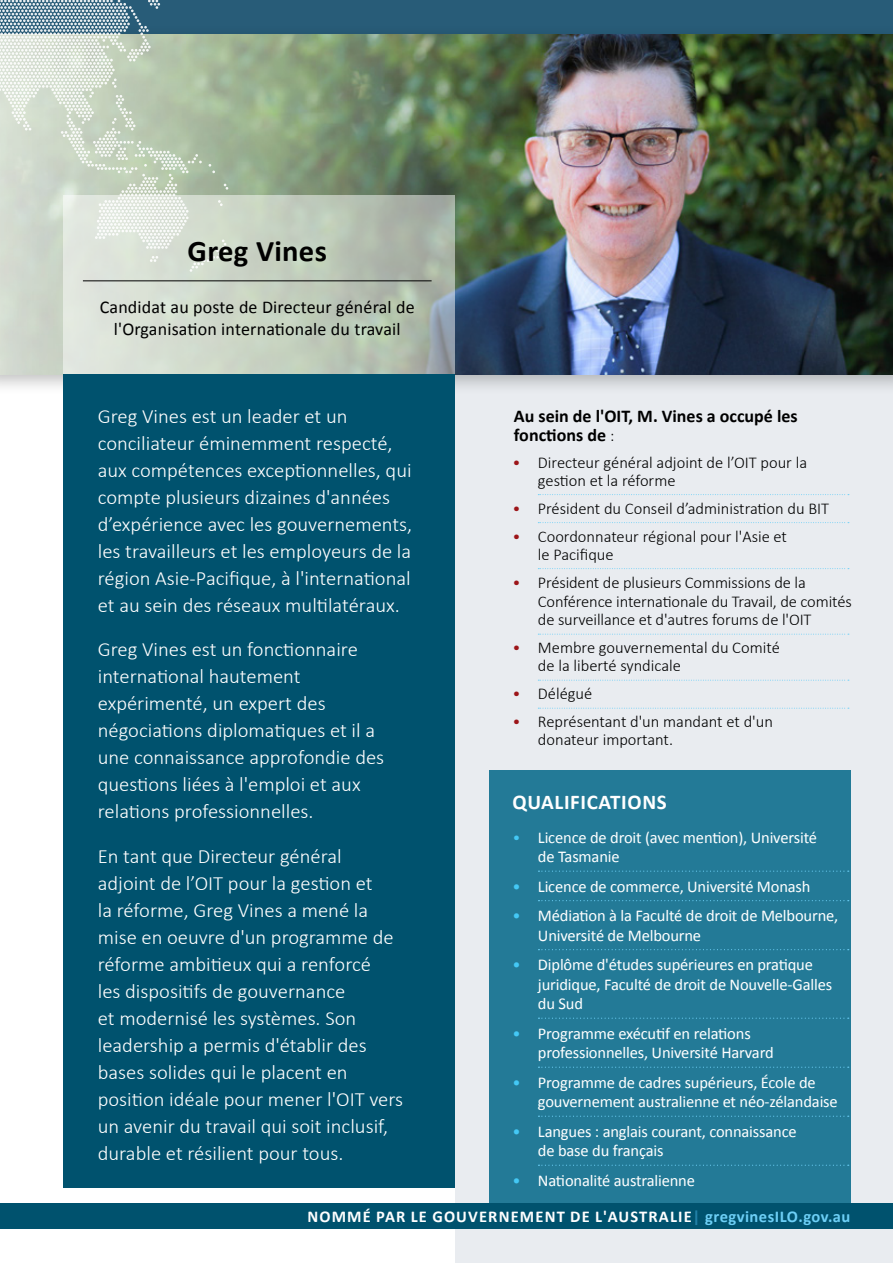
<style>
.page{position:relative;width:893px;height:1263px;background:#fff}
.page>*{position:absolute;margin:0;border:0;box-sizing:border-box;transform-origin:0 0}
.t1{font:700 30px "Calibri";letter-spacing:.01em;color:#000}
.t2{font:700 21px "Calibri";letter-spacing:.03em;color:#fff}
.t3{font:300 20.25px/27px "Calibri";color:#fff}
.t4{font:18px/22.5px "Calibri";letter-spacing:.01em;color:#000;text-align:center}
.t5{font:700 18px/19.5px "Calibri";color:#000}
.t6{font:16.5px/19.5px "Calibri";letter-spacing:-.01em;color:#fff}
.t7{font:300 16.5px/18px "Calibri";color:#000}
.t8{font:700 16.5px "Calibri";letter-spacing:.07em;color:#fff}
.s1{font-weight:300;font-size:16.5px}
.s2{color:#9c1519}
.s3{font-weight:300;color:#44c8f5}
.s4{color:#44c8f5}
.s5{color:#2281a8}
.s6{color:#6dcff6}
</style>
<div class="page">
<div style="left:455px;top:374px;width:438px;height:889px;background:#e9ecf0"></div>
<div style="left:489px;top:770px;width:361px;height:433px;background:#237a97"></div>
<div style="left:0;top:0;width:893px;height:119px;background:#285c78"></div>
<div style="left:0;top:24px;width:893px;height:372px;background:#000;opacity:.25"></div>
<img style="left:0;top:34px;width:893px;height:340px">
<svg style="left:64px;top:196px;width:391px;height:178px;background:#c0cabd"></svg>
<hr style="left:83px;top:281px;width:349px;height:1px;background:#000">
<div style="left:64px;top:374px;width:391px;height:813px;background:#00526e"></div>
<svg style="left:0;top:0;width:228px;height:272px;background:#bfcdc1"></svg>
<div style="left:0;top:1203px;width:893px;height:26px;background:#00526e"></div>
<svg style="left:538px;top:494px;width:311px;height:1px"></svg>
<svg style="left:538px;top:522px;width:311px;height:1px"></svg>
<svg style="left:538px;top:568px;width:311px;height:1px"></svg>
<svg style="left:538px;top:634px;width:311px;height:1px"></svg>
<svg style="left:538px;top:680px;width:311px;height:1px"></svg>
<svg style="left:538px;top:708px;width:311px;height:1px"></svg>
<svg style="left:538px;top:870px;width:311px;height:2px"></svg>
<svg style="left:538px;top:900px;width:311px;height:1px"></svg>
<svg style="left:538px;top:949px;width:311px;height:1px"></svg>
<svg style="left:538px;top:1018px;width:311px;height:1px"></svg>
<svg style="left:538px;top:1067px;width:311px;height:1px"></svg>
<svg style="left:538px;top:1116px;width:311px;height:1px"></svg>
<svg style="left:538px;top:1165px;width:311px;height:1px"></svg>
<p class="t1" style="left:188px;top:231px;width:141px">Greg Vines</p>
<p class="t4" style="left:100px;top:295px;width:316px">Candidat au poste de Directeur général de l'Organisation internationale du travail</p>
<p class="t3" style="left:98px;top:403px;width:316px">Greg Vines est un leader et un conciliateur éminemment respecté, aux compétences exceptionnelles, qui compte plusieurs dizaines d'années d’expérience avec les gouvernements, les travailleurs et les employeurs de la région Asie-Pacifique, à l'international et au sein des réseaux multilatéraux.</p>
<p class="t3" style="left:98px;top:636px;width:288px">Greg Vines est un fonctionnaire international hautement expérimenté, un expert des négociations diplomatiques et il a une connaissance approfondie des questions liées à l'emploi et aux relations professionnelles.</p>
<p class="t3" style="left:98px;top:842px;width:307px">En tant que Directeur général adjoint de l’OIT pour la gestion et<br>la réforme, Greg Vines a mené la mise en oeuvre d'un programme de réforme ambitieux qui a renforcé<br>les dispositifs de gouvernance<br>et modernisé les systèmes. Son leadership a permis d'établir des bases solides qui le placent en position idéale pour mener l'OIT vers un avenir du travail qui soit inclusif, durable et résilient pour tous.</p>
<p class="t5" style="left:514px;top:406px;width:285px">Au sein de l'OIT, M. Vines a occupé les fonctions de <span class="s1">:</span></p>
<p class="t7" style="left:538px;top:453px;width:271px;text-indent:-26px"><span class="s2">•</span> Directeur général adjoint de l’OIT pour la gestion et la réforme</p>
<p class="t7" style="left:512px;top:499px;width:318px"><span class="s2">•</span> Président du Conseil d’administration du BIT</p>
<p class="t7" style="left:538px;top:527px;width:251px;text-indent:-26px"><span class="s2">•</span> Coordonnateur régional pour l'Asie et le Pacifique</p>
<p class="t7" style="left:538px;top:572px;width:315px;line-height:19.5px;text-indent:-26px"><span class="s2">•</span> Président de plusieurs Commissions de la<br>Conférence internationale du Travail, de comités</p>
<p class="t7" style="left:538px;top:611px;width:275px">de surveillance et d'autres forums de l'OIT</p>
<p class="t7" style="left:538px;top:639px;width:243px;text-indent:-26px"><span class="s2">•</span> Membre gouvernemental du Comité de la liberté syndicale</p>
<p class="t7" style="left:512px;top:685px;width:81px"><span class="s2">•</span> Délégué</p>
<p class="t7" style="left:538px;top:713px;width:237px;text-indent:-26px"><span class="s2">•</span> Représentant d'un mandant et d'un donateur important.</p>
<p class="t2" style="left:512px;top:788px;width:156px">QUALIFICATIONS</p>
<p class="t6" style="left:538px;top:827px;width:281px;text-indent:-26px"><span class="s3">•</span> Licence de droit (avec mention), Université de Tasmanie</p>
<p class="t6" style="left:512px;top:876px;width:300px"><span class="s4">•</span> Licence de commerce, Université Monash</p>
<p class="t6" style="left:538px;top:906px;width:302px;text-indent:-26px"><span class="s4">•</span> Médiation à la Faculté de droit de Melbourne,<br>Université de Melbourne</p>
<p class="t6" style="left:538px;top:955px;width:296px;text-indent:-26px"><span class="s4">•</span> Diplôme d'études supérieures en pratique juridique, Faculté de droit de Nouvelle-Galles du Sud</p>
<p class="t6" style="left:538px;top:1023px;width:237px;text-indent:-26px"><span class="s4">•</span> Programme exécutif en relations professionnelles, Université Harvard</p>
<p class="t6" style="left:538px;top:1072px;width:301px;text-indent:-26px"><span class="s4">•</span> Programme de cadres supérieurs, École de gouvernement australienne et néo-zélandaise</p>
<p class="t6" style="left:538px;top:1121px;width:260px;text-indent:-26px"><span class="s4">•</span> Langues : anglais courant, connaissance de base du français</p>
<p class="t6" style="left:512px;top:1170px;width:184px"><span class="s4">•</span> Nationalité australienne</p>
<p class="t8" style="left:307px;top:1206px;width:545px">NOMMÉ PAR LE GOUVERNEMENT DE L'AUSTRALIE<span class="s5">|</span> <span class="s6">gregvinesILO.gov.au</span></p>
</div>
